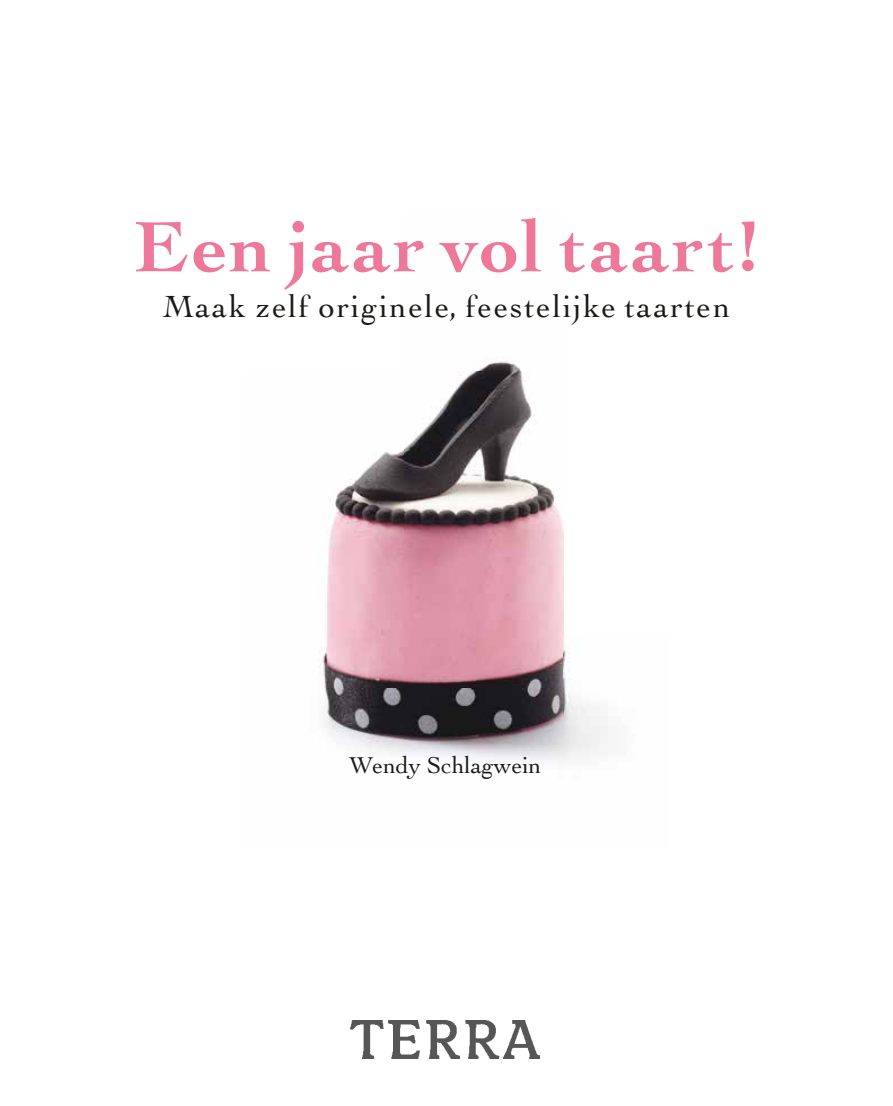
<style>
.page{position:relative;width:893px;height:1106px;background:#fff}
.page>*{position:absolute;margin:0;border:0;box-sizing:border-box;transform-origin:0 0}
.t1{font:700 75px "Cochin";letter-spacing:.055em;color:#ee7899}
.t2{font:32.1px "Cochin";letter-spacing:.06em;color:#1a1a18}
.t3{font:24px "Cochin";color:#1a1a18}
</style>
<div class="page">
<img style="left:318px;top:361px;width:291px;height:400px">
<img style="left:351px;top:1020px;width:188px;height:38px">
<h1 class="t1" style="left:135px;top:203px;width:625px">Een jaar vol taart!</h1>
<p class="t2" style="left:163px;top:288px;width:569px">Maak zelf originele, feestelijke taarten</p>
<p class="t3" style="left:349px;top:751px;width:194px">Wendy Schlagwein</p>
</div>
